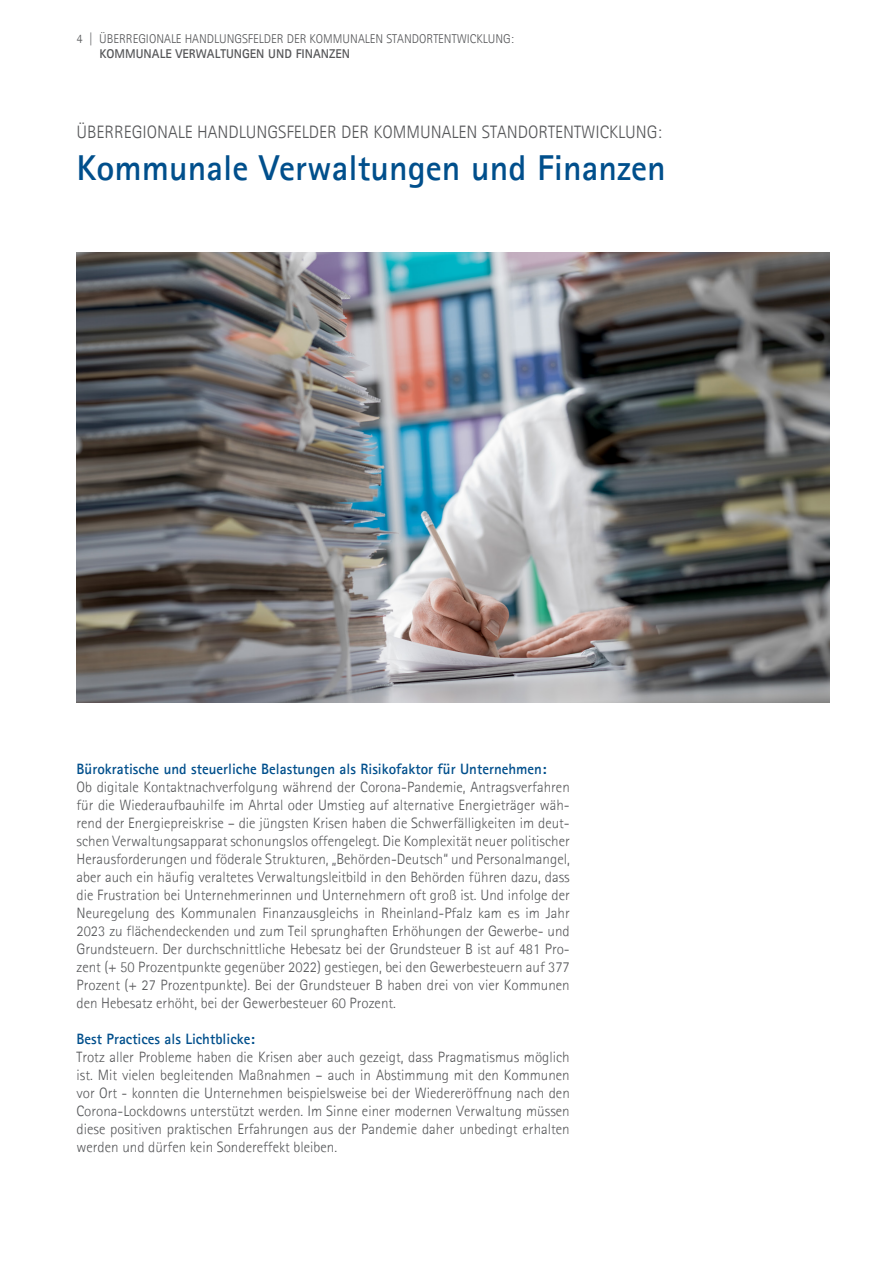
<style>
.page{position:relative;width:893px;height:1263px;background:#fff}
.page>*{position:absolute;margin:0;border:0;box-sizing:border-box;transform-origin:0 0}
.t1{font:700 36px "Agfa Rotis Sans Serif";color:#004f8c}
.t2{font:300 18px "Agfa Rotis Sans Serif";color:#57585a}
.t3{font:300 15px/18px "Agfa Rotis Sans Serif";color:#57585a;text-align:justify}
.t4{font:700 15px "Agfa Rotis Sans Serif";color:#004f8c}
.t5{font:300 12.75px "Agfa Rotis Sans Serif";color:#57585a}
.t6{font:700 12.75px "Agfa Rotis Sans Serif";color:#57585a}
</style>
<div class="page">
<img style="left:77px;top:252px;width:752px;height:450px">
<p class="t5" style="left:77px;top:31px;width:439px">4 | ÜBERREGIONALE HANDLUNGSFELDER DER KOMMUNALEN STANDORTENTWICKLUNG:</p>
<p class="t6" style="left:99px;top:46px;width:252px">KOMMUNALE VERWALTUNGEN UND FINANZEN</p>
<p class="t2" style="left:77px;top:122px;width:587px">ÜBERREGIONALE HANDLUNGSFELDER DER KOMMUNALEN STANDORTENTWICKLUNG:</p>
<h1 class="t1" style="left:77px;top:146px;width:591px">Kommunale Verwaltungen und Finanzen</h1>
<p class="t4" style="left:77px;top:759px;width:471px">Bürokratische und steuerliche Belastungen als Risikofaktor für Unternehmen:</p>
<p class="t3" style="left:77px;top:778px;width:495px">Ob digitale Kontaktnachverfolgung während der Corona-Pandemie, Antragsverfahren für die Wiederaufbauhilfe im Ahrtal oder Umstieg auf alternative Energieträger wäh&shy;rend der Energiepreiskrise – die jüngsten Krisen haben die Schwerfälligkeiten im deut&shy;schen Verwaltungsapparat schonungslos offengelegt. Die Komplexität neuer politischer Herausforderungen und föderale Strukturen, „Behörden-Deutsch“ und Personalmangel, aber auch ein häufig veraltetes Verwaltungsleitbild in den Behörden führen dazu, dass die Frustration bei Unternehmerinnen und Unternehmern oft groß ist. Und infolge der Neuregelung des Kommunalen Finanzausgleichs in Rheinland-Pfalz kam es im Jahr 2023 zu flächendeckenden und zum Teil sprunghaften Erhöhungen der Gewerbe- und Grundsteuern. Der durchschnittliche Hebesatz bei der Grundsteuer B ist auf 481 Pro&shy;zent (+ 50 Prozentpunkte gegenüber 2022) gestiegen, bei den Gewerbesteuern auf 377<br>Prozent (+ 27 Prozentpunkte). Bei der Grundsteuer B haben drei von vier Kommunen den Hebesatz erhöht, bei der Gewerbesteuer 60 Prozent.</p>
<p class="t4" style="left:77px;top:1029px;width:180px">Best Practices als Lichtblicke:</p>
<p class="t3" style="left:77px;top:1048px;width:495px">Trotz aller Probleme haben die Krisen aber auch gezeigt, dass Pragmatismus möglich ist. Mit vielen begleitenden Maßnahmen – auch in Abstimmung mit den Kommunen vor Ort - konnten die Unternehmen beispielsweise bei der Wiedereröffnung nach den Corona-Lockdowns unterstützt werden. Im Sinne einer modernen Verwaltung müssen diese positiven praktischen Erfahrungen aus der Pandemie daher unbedingt erhalten werden und dürfen kein Sondereffekt bleiben.</p>
</div>
